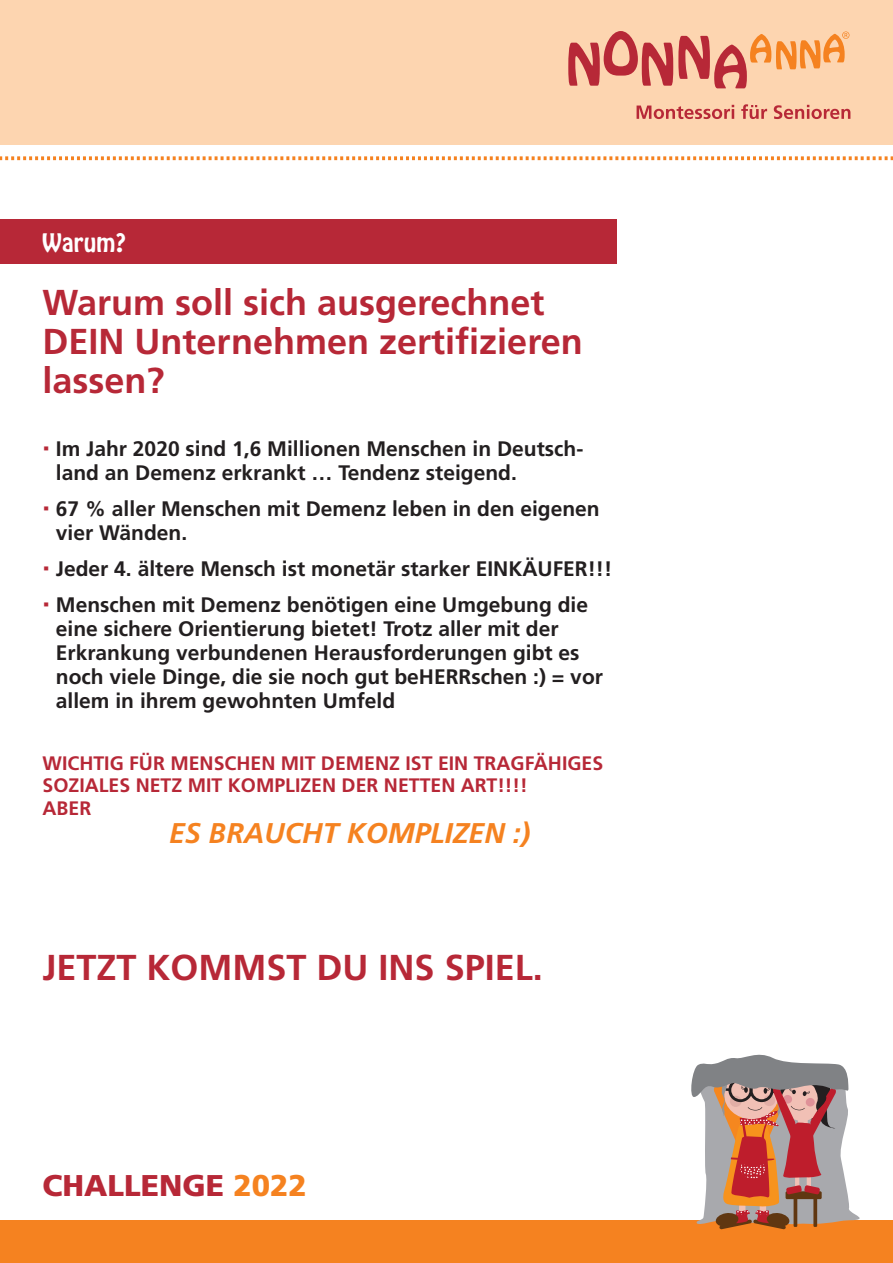
<style>
.page{position:relative;width:893px;height:1263px;background:#fff}
.page>*{position:absolute;margin:0;border:0;box-sizing:border-box;transform-origin:0 0}
.t1{font:700 36px/39px "Frutiger LT Std";color:#b72837}
.t2{font:900 30px "Frutiger LT Std";color:#b72837}
.t3{font:italic 700 28.5px "Frutiger LT Std";color:#f58220}
.t4{font:22.5px "Hobo Std";letter-spacing:.01em;color:#fff}
.t5{font:700 21px/24px "Frutiger LT Std";color:#231f20}
.t6{font:700 19.5px/22.5px "Frutiger LT Std";color:#b72837}
.s1{color:#f58220}
</style>
<div class="page">
<div style="left:0;top:0;width:893px;height:145px;background:#fdd5b0"></div>
<svg style="left:0;top:156px;width:893px;height:4px"></svg>
<div style="left:0;top:1220px;width:893px;height:43px;background:#f58220"></div>
<svg style="left:568px;top:31px;width:281px;height:58px"></svg>
<svg style="left:637px;top:104px;width:213px;height:15px"></svg>
<div style="left:0;top:219px;width:617px;height:45px;background:#b72837"></div>
<svg style="left:691px;top:1054px;width:169px;height:175px"></svg>
<p class="t4" style="left:43px;top:227px;width:85px">Warum?</p>
<p class="t1" style="left:43px;top:283px;width:542px">Warum soll sich ausgerechnet<br>DEIN Unternehmen zertifizieren lassen?</p>
<p class="t5" style="left:56px;top:437px;width:529px">Im Jahr 2020 sind 1,6 Millionen Menschen in Deutsch&shy;land an Demenz erkrankt … Tendenz steigend.</p>
<p class="t5" style="left:56px;top:497px;width:545px">67 % aller Menschen mit Demenz leben in den eigenen vier Wänden.</p>
<p class="t5" style="left:56px;top:557px;width:558px">Jeder 4. ältere Mensch ist monetär starker EINKÄUFER!!!</p>
<p class="t5" style="left:56px;top:593px;width:549px">Menschen mit Demenz benötigen eine Umgebung die eine sichere Orientierung bietet! Trotz aller mit der Erkrankung verbundenen Herausforderungen gibt es noch viele Dinge, die sie noch gut beHERRschen :) = vor allem in ihrem gewohnten Umfeld</p>
<p class="t6" style="left:43px;top:752px;width:562px">WICHTIG FÜR MENSCHEN MIT DEMENZ IST EIN TRAGFÄHIGES<br>SOZIALES NETZ MIT KOMPLIZEN DER NETTEN ART!!!!</p>
<p class="t6" style="left:43px;top:797px;width:50px">ABER</p>
<p class="t3" style="left:169px;top:816px;width:363px">ES BRAUCHT KOMPLIZEN :)</p>
<p class="t1" style="left:43px;top:948px;width:502px">JETZT KOMMST DU INS SPIEL.</p>
<p class="t2" style="left:43px;top:1167px;width:266px">CHALLENGE <span class="s1">2022</span></p>
</div>
